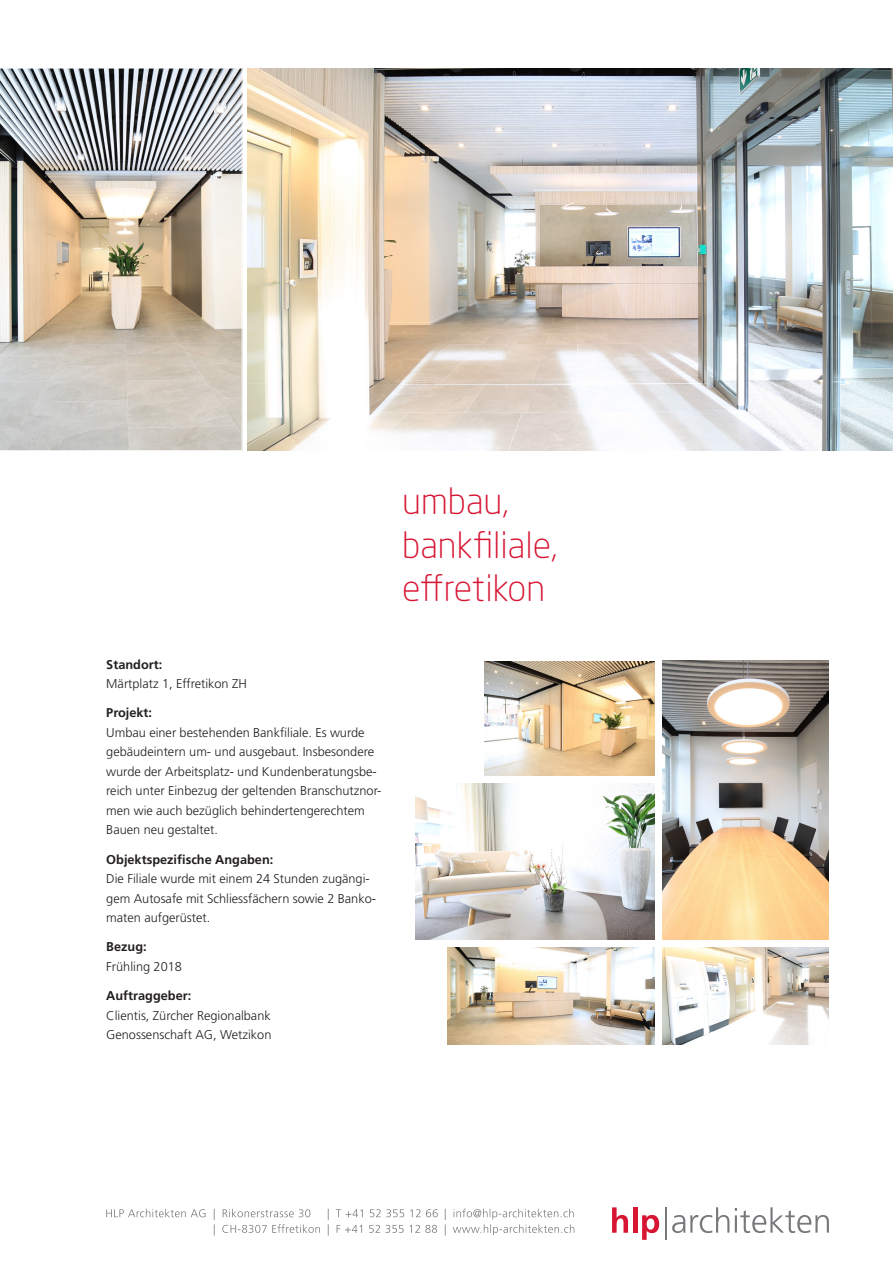
<style>
.page{position:relative;width:893px;height:1263px;background:#fff}
.page>*{position:absolute;margin:0;border:0;box-sizing:border-box;transform-origin:0 0}
.t1{font:300 36px/43.2px "Neo Sans Std";color:#d71634}
.t2{font:300 12.75px/19.5px "Frutiger LT Std";color:#231f20}
.t3{font:700 12.75px "Frutiger LT Std";color:#231f20}
</style>
<div class="page">
<svg style="left:672px;top:1207px;width:57px;height:26px"></svg>
<svg style="left:735px;top:1207px;width:94px;height:26px"></svg>
<svg style="left:612px;top:1207px;width:16px;height:26px"></svg>
<hr style="left:633px;top:1207px;width:4px;height:26px;background:#d71634">
<svg style="left:642px;top:1215px;width:17px;height:25px"></svg>
<hr style="left:665px;top:1207px;width:1px;height:33px;background:#76787b">
<svg style="left:214px;top:1208px;width:360px;height:27px"></svg>
<svg style="left:106px;top:1209px;width:99px;height:8px"></svg>
<img style="left:247px;top:68px;width:646px;height:383px">
<img style="left:2px;top:70px;width:238px;height:379px">
<div style="left:0;top:68px;width:242px;height:383px;border:1px solid #fff"></div>
<img style="left:484px;top:661px;width:171px;height:115px">
<img style="left:662px;top:661px;width:166px;height:279px">
<img style="left:416px;top:784px;width:239px;height:156px">
<img style="left:662px;top:948px;width:166px;height:96px">
<img style="left:448px;top:948px;width:207px;height:96px">
<p class="t3" style="left:106px;top:657px;width:57px">Standort:</p>
<p class="t2" style="left:106px;top:674px;width:142px">Märtplatz 1, Effretikon ZH</p>
<p class="t3" style="left:106px;top:705px;width:47px">Projekt:</p>
<p class="t2" style="left:106px;top:723px;width:277px">Umbau einer bestehenden Bankfiliale. Es wurde gebäudeintern um- und ausgebaut. Insbesondere wurde der Arbeitsplatz- und Kundenberatungsbe&shy;reich unter Einbezug der geltenden Branschutznor&shy;men wie auch bezüglich behindertengerechtem Bauen neu gestaltet.</p>
<p class="t3" style="left:106px;top:852px;width:169px">Objektspezifische Angaben:</p>
<p class="t2" style="left:106px;top:869px;width:271px">Die Filiale wurde mit einem 24 Stunden zugängi&shy;gem Autosafe mit Schliessfächern sowie 2 Banko&shy;maten aufgerüstet.</p>
<p class="t3" style="left:106px;top:939px;width:42px">Bezug:</p>
<p class="t2" style="left:106px;top:957px;width:77px">Frühling 2018</p>
<p class="t3" style="left:106px;top:988px;width:87px">Auftraggeber:</p>
<p class="t2" style="left:106px;top:1006px;width:167px">Clientis, Zürcher Regionalbank<br>Genossenschaft AG, Wetzikon</p>
<h1 class="t1" style="left:402px;top:479px;width:157px">umbau, bankfiliale, effretikon</h1>
</div>
